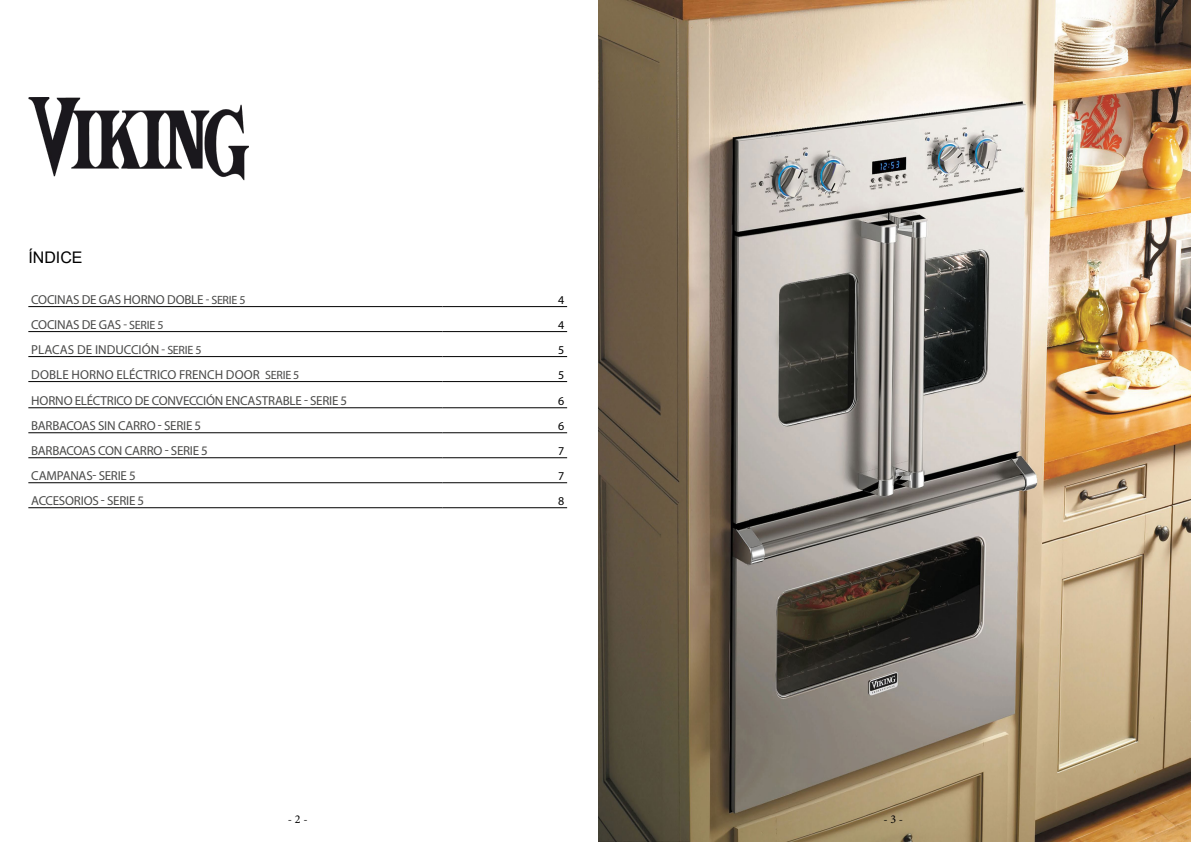
<style>
.page{position:relative;width:1191px;height:842px;background:#fff}
.page>*{position:absolute;margin:0;border:0;box-sizing:border-box;transform-origin:0 0}
.t1{font:16px "Arial";color:#000}
.t2{font:13px "Myriad Pro";letter-spacing:-.015em;color:#4a4a49}
.t3{font:13px "Myriad Pro";letter-spacing:.005em;color:#4a4a49}
.t4{font:12px "Myriad Pro";color:#000}
.t5{font:12px "Minion Pro";color:#000}
.s1{font-size:12px}
</style>
<div class="page">
<img style="left:598px;top:0;width:593px;height:842px">
<hr style="left:28px;top:306px;width:414px;height:1px;background:#000">
<hr style="left:442px;top:306px;width:125px;height:1px;background:#000">
<hr style="left:28px;top:331px;width:414px;height:1px;background:#000">
<hr style="left:442px;top:331px;width:125px;height:1px;background:#000">
<hr style="left:28px;top:356px;width:414px;height:1px;background:#000">
<hr style="left:442px;top:356px;width:125px;height:1px;background:#000">
<hr style="left:28px;top:381px;width:414px;height:1px;background:#000">
<hr style="left:442px;top:381px;width:125px;height:1px;background:#000">
<hr style="left:28px;top:407px;width:414px;height:1px;background:#000">
<hr style="left:442px;top:407px;width:125px;height:1px;background:#000">
<hr style="left:28px;top:432px;width:414px;height:1px;background:#000">
<hr style="left:442px;top:432px;width:125px;height:1px;background:#000">
<hr style="left:28px;top:457px;width:414px;height:1px;background:#000">
<hr style="left:442px;top:457px;width:125px;height:1px;background:#000">
<hr style="left:28px;top:482px;width:414px;height:1px;background:#000">
<hr style="left:442px;top:482px;width:125px;height:1px;background:#000">
<hr style="left:28px;top:507px;width:414px;height:1px;background:#000">
<hr style="left:442px;top:507px;width:125px;height:1px;background:#000">
<img style="left:28px;top:98px;width:220px;height:82px">
<p class="t1" style="left:28px;top:246px;width:56px">ÍNDICE</p>
<p class="t2" style="left:31px;top:291px;width:216px">COCINAS DE GAS HORNO DOBLE <span class="s1">- SERIE 5</span></p>
<p class="t4" style="left:558px;top:292px;width:8px">4</p>
<p class="t2" style="left:31px;top:316px;width:134px">COCINAS DE GAS <span class="s1">- SERIE 5</span></p>
<p class="t4" style="left:558px;top:317px;width:8px">4</p>
<p class="t3" style="left:31px;top:341px;width:172px">PLACAS DE INDUCCIÓN <span class="s1">- SERIE 5</span></p>
<p class="t4" style="left:558px;top:342px;width:8px">5</p>
<p class="t3" style="left:31px;top:366px;width:270px">DOBLE HORNO ELÉCTRICO FRENCH DOOR <span class="s1">SERIE 5</span></p>
<p class="t4" style="left:558px;top:367px;width:8px">5</p>
<p class="t2" style="left:31px;top:393px;width:317px">HORNO ELÉCTRICO DE CONVECCIÓN ENCASTRABLE - SERIE 5</p>
<p class="t4" style="left:558px;top:393px;width:8px">6</p>
<p class="t2" style="left:31px;top:417px;width:171px">BARBACOAS SIN CARRO - SERIE 5</p>
<p class="t4" style="left:558px;top:418px;width:8px">6</p>
<p class="t2" style="left:31px;top:442px;width:178px">BARBACOAS CON CARRO - SERIE 5</p>
<p class="t4" style="left:558px;top:443px;width:8px">7</p>
<p class="t2" style="left:31px;top:467px;width:106px">CAMPANAS- SERIE 5</p>
<p class="t4" style="left:558px;top:468px;width:8px">7</p>
<p class="t2" style="left:31px;top:492px;width:114px">ACCESORIOS - SERIE 5</p>
<p class="t4" style="left:558px;top:493px;width:8px">8</p>
<p class="t5" style="left:288px;top:811px;width:21px">- 2 -</p>
<p class="t5" style="left:883px;top:811px;width:21px">- 3 -</p>
</div>
